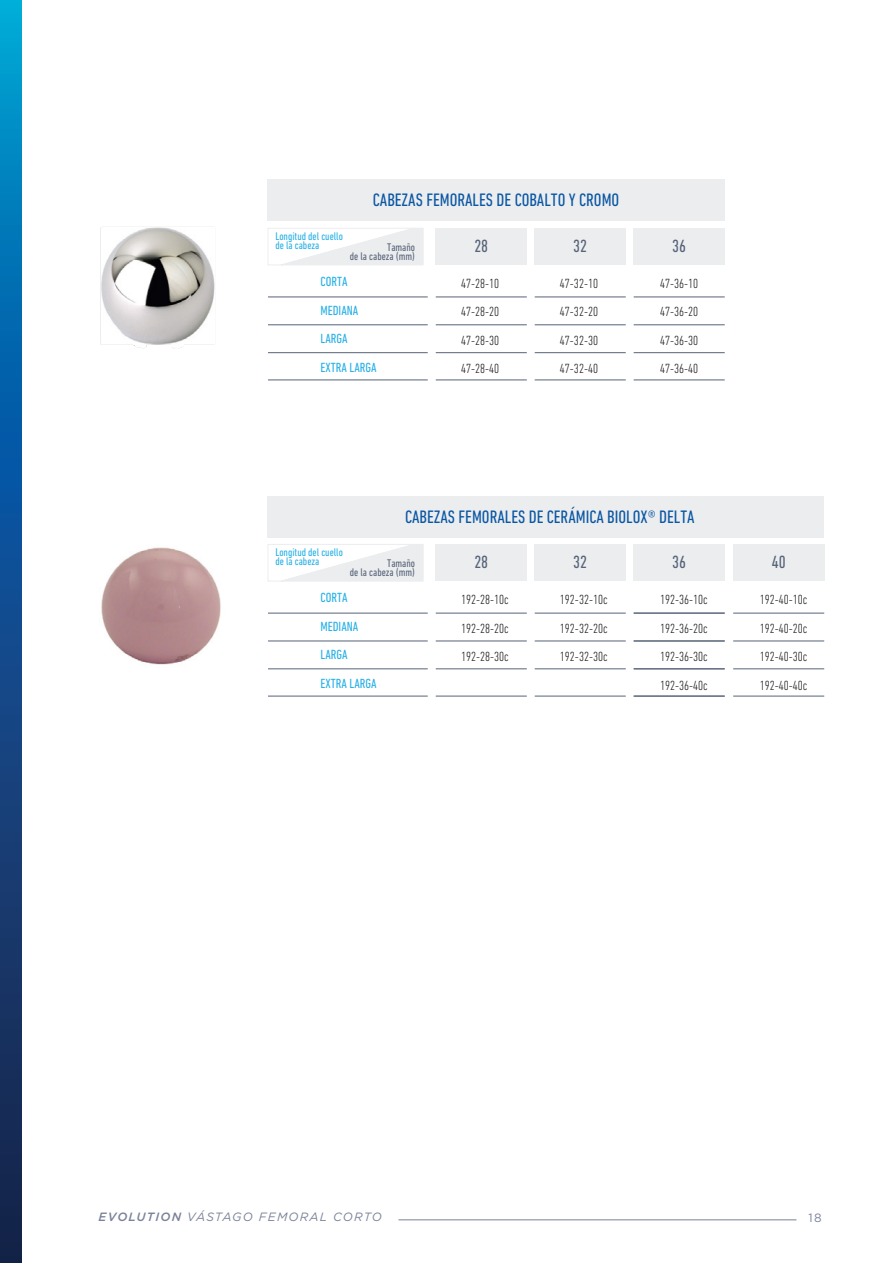
<style>
.page{position:relative;width:893px;height:1263px;background:#fff}
.page>*{position:absolute;margin:0;border:0;box-sizing:border-box;transform-origin:0 0}
.t1{font:condensed 18.3px "DIN Next LT Pro";color:#0a57a3}
.t2{font:condensed 18px "DIN Next LT Pro";color:#566378}
.t3{font:300 condensed 13.5px/28.5px "DIN Next LT Pro";color:#231f20;text-align:justify}
.t4{font:condensed 13.5px/28.5px "DIN Next LT Pro";color:#27b0e6}
.t5{font:italic 12px "Gotham";letter-spacing:.09em;color:#7b819a}
.t6{font:12px "Gotham";color:#7b819a}
.t7{font:condensed 11.25px/9px "DIN Next LT Pro";color:#27b0e6}
.t8{font:condensed 11.25px/9px "DIN Next LT Pro";color:#566378;text-align:right}
.s1{font-weight:500}
</style>
<div class="page">
<svg style="left:268px;top:228px;width:156px;height:38px"></svg>
<div style="left:268px;top:180px;width:457px;height:41px;background:#ecedef"></div>
<div style="left:634px;top:228px;width:91px;height:37px;background:#ecedef"></div>
<div style="left:535px;top:228px;width:91px;height:37px;background:#ecedef"></div>
<div style="left:436px;top:228px;width:91px;height:37px;background:#ecedef"></div>
<hr style="left:436px;top:325px;width:91px;height:1px;background:#566378">
<hr style="left:436px;top:297px;width:91px;height:1px;background:#566378">
<hr style="left:436px;top:352px;width:91px;height:1px;background:#566378">
<hr style="left:436px;top:380px;width:91px;height:1px;background:#566378">
<hr style="left:268px;top:325px;width:160px;height:1px;background:#566378">
<hr style="left:268px;top:297px;width:160px;height:1px;background:#566378">
<hr style="left:268px;top:352px;width:160px;height:1px;background:#566378">
<hr style="left:268px;top:380px;width:160px;height:1px;background:#566378">
<hr style="left:535px;top:325px;width:91px;height:1px;background:#566378">
<hr style="left:535px;top:297px;width:91px;height:1px;background:#566378">
<hr style="left:535px;top:352px;width:91px;height:1px;background:#566378">
<hr style="left:535px;top:380px;width:91px;height:1px;background:#566378">
<hr style="left:634px;top:325px;width:91px;height:1px;background:#566378">
<hr style="left:634px;top:297px;width:91px;height:1px;background:#566378">
<hr style="left:634px;top:352px;width:91px;height:1px;background:#566378">
<hr style="left:634px;top:380px;width:91px;height:1px;background:#566378">
<img style="left:100px;top:227px;width:115px;height:122px">
<img style="left:101px;top:547px;width:120px;height:118px">
<div style="left:268px;top:496px;width:556px;height:41px;background:#ecedef"></div>
<svg style="left:268px;top:544px;width:156px;height:38px"></svg>
<div style="left:535px;top:544px;width:91px;height:37px;background:#ecedef"></div>
<div style="left:436px;top:544px;width:91px;height:37px;background:#ecedef"></div>
<hr style="left:436px;top:641px;width:91px;height:1px;background:#566378">
<hr style="left:436px;top:613px;width:91px;height:1px;background:#566378">
<hr style="left:436px;top:669px;width:91px;height:1px;background:#566378">
<hr style="left:436px;top:696px;width:91px;height:1px;background:#566378">
<hr style="left:268px;top:641px;width:160px;height:1px;background:#566378">
<hr style="left:268px;top:613px;width:160px;height:1px;background:#566378">
<hr style="left:268px;top:669px;width:160px;height:1px;background:#566378">
<hr style="left:268px;top:696px;width:160px;height:1px;background:#566378">
<hr style="left:535px;top:641px;width:91px;height:1px;background:#566378">
<hr style="left:535px;top:613px;width:91px;height:1px;background:#566378">
<hr style="left:535px;top:669px;width:91px;height:1px;background:#566378">
<hr style="left:535px;top:696px;width:91px;height:1px;background:#566378">
<div style="left:634px;top:544px;width:91px;height:37px;background:#ecedef"></div>
<hr style="left:634px;top:641px;width:91px;height:1px;background:#566378">
<hr style="left:634px;top:613px;width:91px;height:1px;background:#566378">
<hr style="left:634px;top:669px;width:91px;height:1px;background:#566378">
<hr style="left:634px;top:696px;width:91px;height:1px;background:#566378">
<hr style="left:733px;top:641px;width:91px;height:1px;background:#566378">
<hr style="left:733px;top:613px;width:91px;height:1px;background:#566378">
<hr style="left:733px;top:669px;width:91px;height:1px;background:#566378">
<hr style="left:733px;top:696px;width:91px;height:1px;background:#566378">
<div style="left:733px;top:544px;width:91px;height:37px;background:#ecedef"></div>
<svg style="left:0;top:0;width:21px;height:1263px;background:#0d538d"></svg>
<hr style="left:398px;top:1219px;width:398px;height:1px;background:#7b819a">
<h1 class="t1" style="left:373px;top:190px;width:248px">CABEZAS FEMORALES DE COBALTO Y CROMO</h1>
<p class="t7" style="left:275px;top:232px;width:69px">Longitud del cuello de la cabeza</p>
<p class="t8" style="left:350px;top:243px;width:67px">Tamaño<br>de la cabeza (mm)</p>
<p class="t4" style="left:321px;top:267px;width:58px">CORTA<br>MEDIANA<br>LARGA<br>EXTRA LARGA</p>
<h2 class="t2" style="left:474px;top:236px;width:15px">28</h2>
<h2 class="t2" style="left:573px;top:236px;width:15px">32</h2>
<h2 class="t2" style="left:672px;top:236px;width:15px">36</h2>
<p class="t3" style="left:461px;top:269px;width:40px">47-28-10<br>47-28-20<br>47-28-30<br>47-28-40</p>
<p class="t3" style="left:560px;top:269px;width:40px">47-32-10<br>47-32-20<br>47-32-30<br>47-32-40</p>
<p class="t3" style="left:660px;top:269px;width:40px">47-36-10<br>47-36-20<br>47-36-30<br>47-36-40</p>
<h1 class="t1" style="left:405px;top:507px;width:291px">CABEZAS FEMORALES DE CERÁMICA BIOLOX® DELTA</h1>
<p class="t7" style="left:275px;top:548px;width:69px">Longitud del cuello de la cabeza</p>
<p class="t8" style="left:350px;top:559px;width:67px">Tamaño<br>de la cabeza (mm)</p>
<p class="t4" style="left:321px;top:583px;width:58px">CORTA<br>MEDIANA<br>LARGA<br>EXTRA LARGA</p>
<h2 class="t2" style="left:474px;top:552px;width:15px">28</h2>
<h2 class="t2" style="left:573px;top:552px;width:15px">32</h2>
<p class="t3" style="left:461px;top:585px;width:49px">192-28-10c 192-28-20c 192-28-30c</p>
<p class="t3" style="left:560px;top:585px;width:49px">192-32-10c 192-32-20c 192-32-30c</p>
<p class="t3" style="left:660px;top:585px;width:49px">192-36-10c 192-36-20c 192-36-30c 192-36-40c</p>
<h2 class="t2" style="left:672px;top:552px;width:15px">36</h2>
<h2 class="t2" style="left:772px;top:552px;width:15px">36</h2>
<p class="t3" style="left:760px;top:585px;width:49px">192-40-10c 192-40-20c 192-40-30c 192-40-40c</p>
<h2 class="t2" style="left:772px;top:552px;width:15px">40</h2>
<p class="t5" style="left:99px;top:1209px;width:285px"><span class="s1">EVOLUTION</span> VÁSTAGO FEMORAL CORTO</p>
<p class="t6" style="left:809px;top:1210px;width:15px">18</p>
</div>
